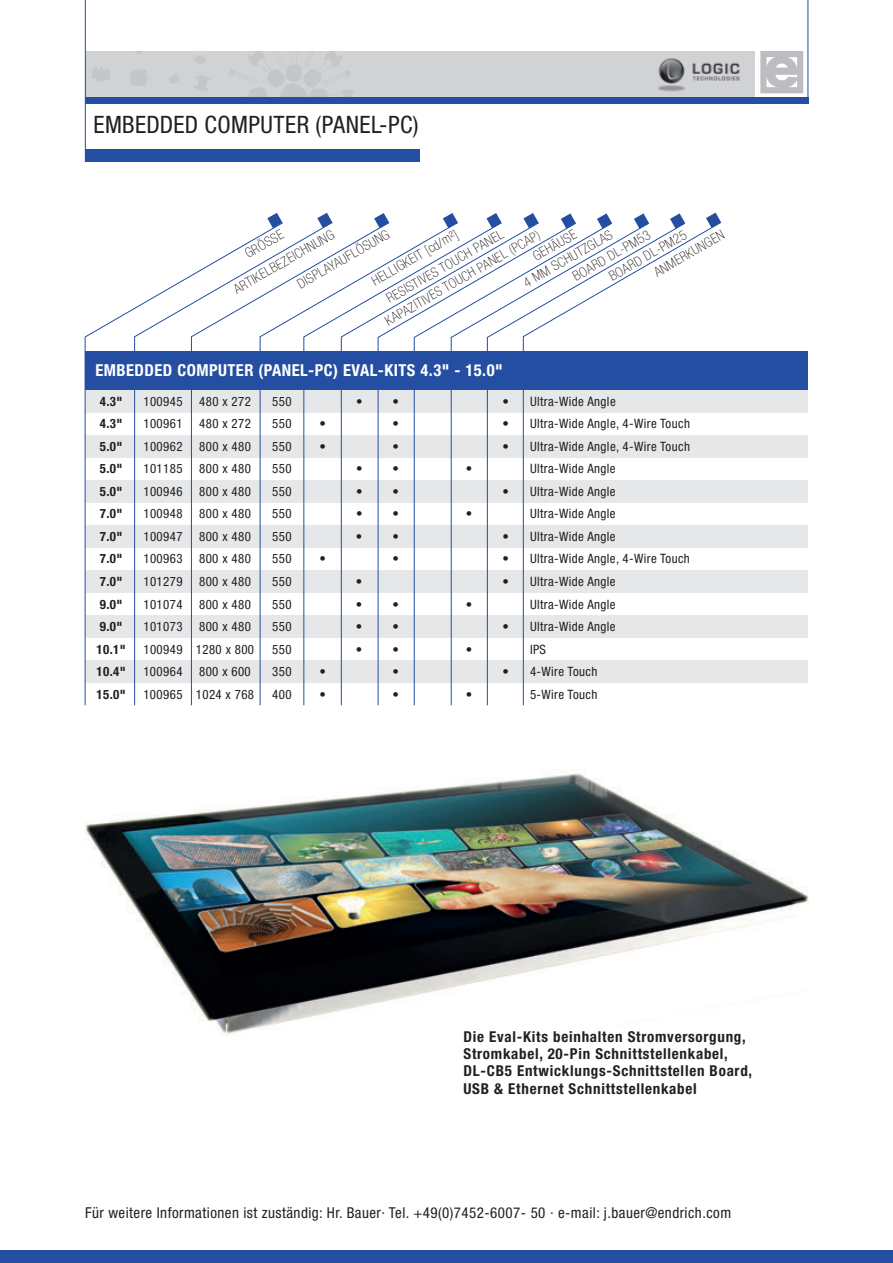
<style>
.page{position:relative;width:893px;height:1263px;background:#fff}
.page>*{position:absolute;margin:0;border:0;box-sizing:border-box;transform-origin:0 0}
.t1{font:condensed 24px "Helvetica Neue LT Std";letter-spacing:.015em;color:#231f20}
.t2{font:700 condensed 16.5px "Helvetica Neue LT Std";letter-spacing:.03em;color:#fff}
.t3{font:700 condensed 15px/17.2px "Helvetica Neue LT Std";letter-spacing:.05em;color:#231f20}
.t4{font:condensed 15px "Helvetica Neue LT Std";letter-spacing:.03em;color:#231f20}
.t5{font:100 condensed 13.5px "Helvetica Neue LT Std";color:#231f20}
.t6{font:condensed 12.9px "Helvetica Neue LT Std";letter-spacing:.03em;color:#231f20}
.t7{font:700 condensed 12.9px "Helvetica Neue LT Std";color:#231f20}
</style>
<div class="page">
<div style="left:0;top:1250px;width:893px;height:13px;background:#244ea1"></div>
<div style="left:760px;top:51px;width:43px;height:42px;border:6px solid #bcbdc0"></div>
<svg style="left:764px;top:55px;width:34px;height:36px"></svg>
<hr style="left:808px;top:0;width:1px;height:102px;background:#244ea1">
<div style="left:86px;top:51px;width:669px;height:51px;background:#d1d2d4"></div>
<svg style="left:169px;top:74px;width:10px;height:10px"></svg>
<svg style="left:92px;top:66px;width:18px;height:16px"></svg>
<svg style="left:194px;top:75px;width:16px;height:16px"></svg>
<svg style="left:131px;top:70px;width:16px;height:16px"></svg>
<svg style="left:228px;top:51px;width:127px;height:47px"></svg>
<svg style="left:195px;top:56px;width:11px;height:8px"></svg>
<svg style="left:135px;top:51px;width:8px;height:3px"></svg>
<hr style="left:85px;top:0;width:1px;height:162px;background:#244ea1">
<div style="left:85px;top:98px;width:723px;height:6px;background:#244ea1"></div>
<div style="left:85px;top:149px;width:334px;height:13px;background:#244ea1"></div>
<img style="left:658px;top:58px;width:82px;height:34px">
<div style="left:85px;top:390px;width:723px;height:23px;background:#e6e7e9"></div>
<div style="left:85px;top:570px;width:723px;height:23px;background:#e6e7e9"></div>
<div style="left:85px;top:435px;width:723px;height:23px;background:#e6e7e9"></div>
<div style="left:85px;top:615px;width:723px;height:23px;background:#e6e7e9"></div>
<div style="left:85px;top:480px;width:723px;height:23px;background:#e6e7e9"></div>
<div style="left:85px;top:660px;width:723px;height:23px;background:#e6e7e9"></div>
<div style="left:85px;top:525px;width:723px;height:23px;background:#e6e7e9"></div>
<svg style="left:84px;top:308px;width:50px;height:398px"></svg>
<svg style="left:267px;top:213px;width:15px;height:8px"></svg>
<svg style="left:374px;top:213px;width:15px;height:8px"></svg>
<svg style="left:443px;top:213px;width:14px;height:8px"></svg>
<svg style="left:523px;top:213px;width:15px;height:8px"></svg>
<svg style="left:486px;top:213px;width:16px;height:9px"></svg>
<svg style="left:333px;top:222px;width:44px;height:484px"></svg>
<svg style="left:597px;top:213px;width:14px;height:8px"></svg>
<svg style="left:561px;top:213px;width:14px;height:8px"></svg>
<svg style="left:377px;top:222px;width:73px;height:484px"></svg>
<svg style="left:634px;top:213px;width:14px;height:8px"></svg>
<svg style="left:450px;top:222px;width:37px;height:484px"></svg>
<svg style="left:670px;top:213px;width:14px;height:8px"></svg>
<svg style="left:487px;top:222px;width:36px;height:484px"></svg>
<svg style="left:706px;top:213px;width:15px;height:8px"></svg>
<svg style="left:523px;top:221px;width:199px;height:485px"></svg>
<svg style="left:317px;top:213px;width:15px;height:8px"></svg>
<svg style="left:134px;top:221px;width:199px;height:485px"></svg>
<div style="left:85px;top:351px;width:723px;height:39px;background:#244ea1"></div>
<img style="left:85px;top:773px;width:723px;height:263px">
<hr style="left:892px;top:1008px;width:1px;height:106px;background:#f5c625">
<h1 class="t1" style="left:94px;top:111px;width:326px">EMBEDDED COMPUTER (PANEL-PC)</h1>
<p class="t5" style="left:242px;top:248px;width:43px;rotate:-30deg">GRÖSSE</p>
<p class="t5" style="left:295px;top:278px;width:105px;rotate:-30deg">DISPLAYAUFLÖSUNG</p>
<p class="t5" style="left:384px;top:293px;width:134px;rotate:-30deg">RESISTIVES TOUCH PANEL</p>
<p class="t5" style="left:521px;top:277px;width:102px;rotate:-30deg">4 MM SCHUTZGLAS</p>
<p class="t5" style="left:530px;top:250px;width:49px;rotate:-30deg">GEHÄUSE</p>
<p class="t5" style="left:231px;top:283px;width:115px;rotate:-30deg">ARTIKELBEZEICHNUNG</p>
<p class="t5" style="left:369px;top:275px;width:99px;rotate:-30deg">HELLIGKEIT [cd/m²]</p>
<p class="t5" style="left:570px;top:270px;width:89px;rotate:-30deg">BOARD DL-PM53</p>
<p class="t5" style="left:606px;top:270px;width:89px;rotate:-30deg">BOARD DL-PM25</p>
<p class="t5" style="left:651px;top:266px;width:80px;rotate:-30deg">ANMERKUNGEN</p>
<p class="t5" style="left:382px;top:315px;width:178px;rotate:-30deg">KAPAZITIVES TOUCH PANEL (PCAP)</p>
<p class="t2" style="left:95px;top:360px;width:409px">EMBEDDED COMPUTER (PANEL-PC) EVAL-KITS 4.3" - 15.0"</p>
<p class="t7" style="left:100px;top:393px;width:24px">4.3"</p>
<p class="t6" style="left:143px;top:394px;width:41px">100945</p>
<p class="t6" style="left:199px;top:394px;width:53px">480 x 272</p>
<p class="t6" style="left:272px;top:394px;width:21px">550</p>
<p class="t6" style="left:356px;top:394px;width:45px">• •</p>
<p class="t6" style="left:502px;top:394px;width:115px">• Ultra-Wide Angle</p>
<p class="t7" style="left:100px;top:416px;width:24px">4.3"</p>
<p class="t6" style="left:143px;top:416px;width:41px">100961</p>
<p class="t6" style="left:199px;top:416px;width:53px">480 x 272</p>
<p class="t6" style="left:272px;top:416px;width:21px">550</p>
<p class="t6" style="left:319px;top:416px;width:8px">•</p>
<p class="t6" style="left:393px;top:416px;width:8px">•</p>
<p class="t6" style="left:502px;top:416px;width:189px">• Ultra-Wide Angle, 4-Wire Touch</p>
<p class="t7" style="left:100px;top:438px;width:24px">5.0"</p>
<p class="t6" style="left:143px;top:439px;width:41px">100962</p>
<p class="t6" style="left:199px;top:439px;width:53px">800 x 480</p>
<p class="t6" style="left:272px;top:439px;width:21px">550</p>
<p class="t6" style="left:319px;top:439px;width:8px">•</p>
<p class="t6" style="left:393px;top:439px;width:8px">•</p>
<p class="t6" style="left:502px;top:439px;width:189px">• Ultra-Wide Angle, 4-Wire Touch</p>
<p class="t7" style="left:100px;top:461px;width:24px">5.0"</p>
<p class="t6" style="left:143px;top:461px;width:41px">101185</p>
<p class="t6" style="left:199px;top:461px;width:53px">800 x 480</p>
<p class="t6" style="left:272px;top:461px;width:21px">550</p>
<p class="t6" style="left:356px;top:461px;width:45px">• •</p>
<p class="t6" style="left:466px;top:461px;width:8px">•</p>
<p class="t6" style="left:530px;top:461px;width:87px">Ultra-Wide Angle</p>
<p class="t7" style="left:100px;top:484px;width:24px">5.0"</p>
<p class="t6" style="left:143px;top:484px;width:41px">100946</p>
<p class="t6" style="left:199px;top:484px;width:53px">800 x 480</p>
<p class="t6" style="left:272px;top:484px;width:21px">550</p>
<p class="t6" style="left:356px;top:484px;width:45px">• •</p>
<p class="t6" style="left:502px;top:484px;width:115px">• Ultra-Wide Angle</p>
<p class="t7" style="left:100px;top:506px;width:24px">7.0"</p>
<p class="t6" style="left:143px;top:506px;width:41px">100948</p>
<p class="t6" style="left:199px;top:506px;width:53px">800 x 480</p>
<p class="t6" style="left:272px;top:506px;width:21px">550</p>
<p class="t6" style="left:356px;top:506px;width:45px">• •</p>
<p class="t6" style="left:466px;top:506px;width:8px">•</p>
<p class="t6" style="left:530px;top:506px;width:87px">Ultra-Wide Angle</p>
<p class="t7" style="left:100px;top:529px;width:24px">7.0"</p>
<p class="t6" style="left:143px;top:529px;width:41px">100947</p>
<p class="t6" style="left:199px;top:529px;width:53px">800 x 480</p>
<p class="t6" style="left:272px;top:529px;width:21px">550</p>
<p class="t6" style="left:356px;top:529px;width:45px">• •</p>
<p class="t6" style="left:502px;top:529px;width:115px">• Ultra-Wide Angle</p>
<p class="t7" style="left:100px;top:551px;width:24px">7.0"</p>
<p class="t6" style="left:143px;top:551px;width:41px">100963</p>
<p class="t6" style="left:199px;top:551px;width:53px">800 x 480</p>
<p class="t6" style="left:272px;top:551px;width:21px">550</p>
<p class="t6" style="left:319px;top:551px;width:8px">•</p>
<p class="t6" style="left:393px;top:551px;width:8px">•</p>
<p class="t6" style="left:502px;top:551px;width:189px">• Ultra-Wide Angle, 4-Wire Touch</p>
<p class="t7" style="left:100px;top:574px;width:24px">7.0"</p>
<p class="t6" style="left:143px;top:574px;width:41px">101279</p>
<p class="t6" style="left:199px;top:574px;width:53px">800 x 480</p>
<p class="t6" style="left:272px;top:574px;width:21px">550</p>
<p class="t6" style="left:356px;top:574px;width:8px">•</p>
<p class="t6" style="left:502px;top:574px;width:115px">• Ultra-Wide Angle</p>
<p class="t7" style="left:100px;top:596px;width:24px">9.0"</p>
<p class="t6" style="left:143px;top:596px;width:41px">101074</p>
<p class="t6" style="left:199px;top:596px;width:53px">800 x 480</p>
<p class="t6" style="left:272px;top:596px;width:21px">550</p>
<p class="t6" style="left:356px;top:596px;width:45px">• •</p>
<p class="t6" style="left:466px;top:596px;width:8px">•</p>
<p class="t6" style="left:530px;top:596px;width:87px">Ultra-Wide Angle</p>
<p class="t7" style="left:100px;top:619px;width:24px">9.0"</p>
<p class="t6" style="left:143px;top:619px;width:41px">101073</p>
<p class="t6" style="left:199px;top:619px;width:53px">800 x 480</p>
<p class="t6" style="left:272px;top:619px;width:21px">550</p>
<p class="t6" style="left:356px;top:619px;width:45px">• •</p>
<p class="t6" style="left:502px;top:619px;width:115px">• Ultra-Wide Angle</p>
<p class="t7" style="left:97px;top:641px;width:31px">10.1"</p>
<p class="t6" style="left:143px;top:641px;width:112px">100949 1280 x 800</p>
<p class="t6" style="left:272px;top:641px;width:21px">550</p>
<p class="t6" style="left:356px;top:641px;width:45px">• •</p>
<p class="t6" style="left:466px;top:641px;width:8px">•</p>
<p class="t6" style="left:530px;top:641px;width:18px">IPS</p>
<p class="t7" style="left:96px;top:664px;width:31px">10.4"</p>
<p class="t6" style="left:143px;top:664px;width:41px">100964</p>
<p class="t6" style="left:199px;top:664px;width:53px">800 x 600</p>
<p class="t6" style="left:272px;top:664px;width:21px">350</p>
<p class="t6" style="left:319px;top:664px;width:8px">•</p>
<p class="t6" style="left:393px;top:664px;width:8px">•</p>
<p class="t6" style="left:502px;top:664px;width:96px">• 4-Wire Touch</p>
<p class="t7" style="left:96px;top:686px;width:31px">15.0"</p>
<p class="t6" style="left:143px;top:686px;width:112px">100965 1024 x 768</p>
<p class="t6" style="left:272px;top:686px;width:21px">400</p>
<p class="t6" style="left:319px;top:686px;width:8px">•</p>
<p class="t6" style="left:393px;top:686px;width:8px">•</p>
<p class="t6" style="left:466px;top:686px;width:8px">•</p>
<p class="t6" style="left:530px;top:686px;width:69px">5-Wire Touch</p>
<p class="t3" style="left:463px;top:1028px;width:290px">Die Eval-Kits beinhalten Stromversorgung, Stromkabel, 20-Pin Schnittstellenkabel, DL-CB5 Entwicklungs-Schnittstellen Board, USB &amp; Ethernet Schnittstellenkabel</p>
<p class="t4" style="left:85px;top:1204px;width:648px">Für weitere Informationen ist zuständig: Hr. Bauer· Tel. +49(0)7452-6007- 50 · e-mail: j.bauer@endrich.com</p>
</div>
